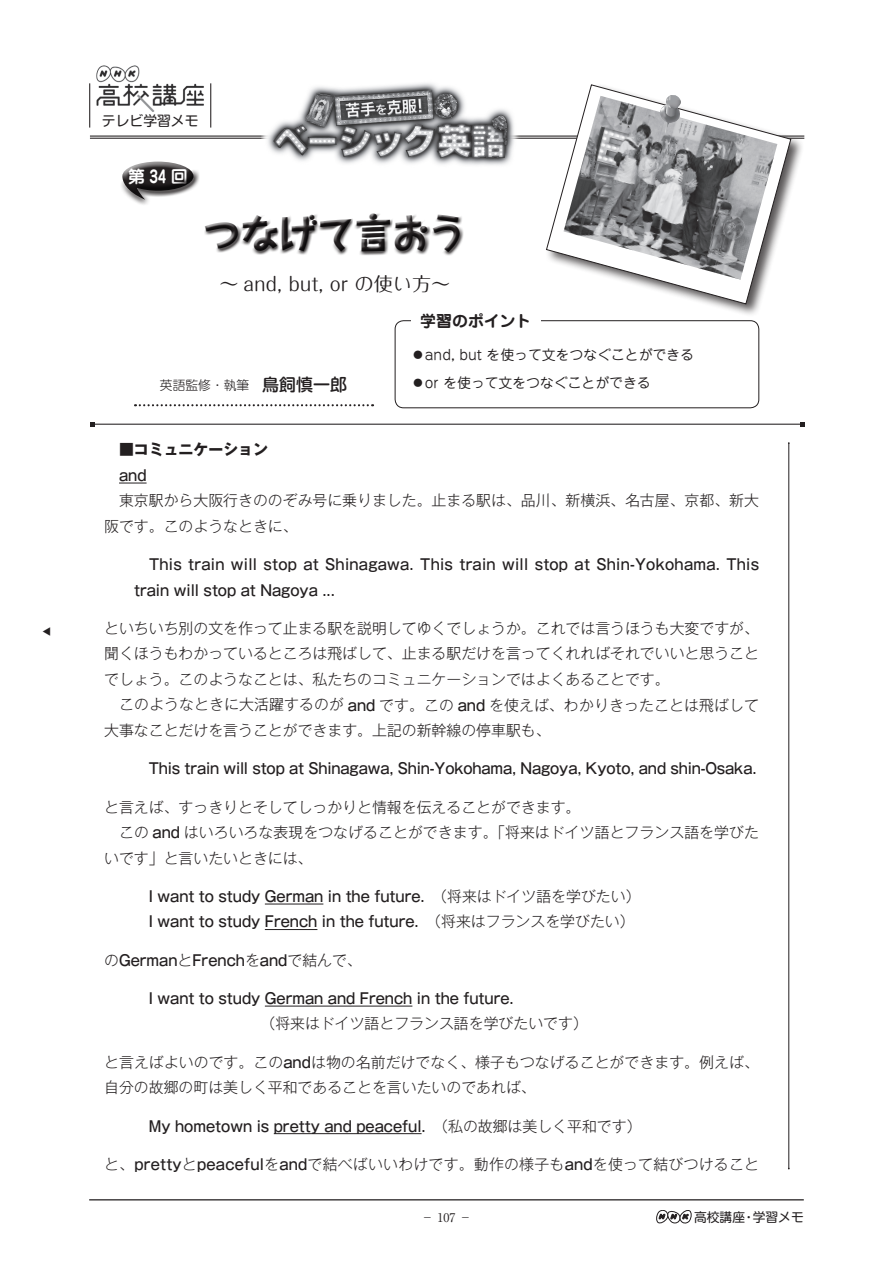
<style>
.page{position:relative;width:893px;height:1263px;background:#fff}
.page>*{position:absolute;margin:0;border:0;box-sizing:border-box;transform-origin:0 0}
.t1{font:800 39.3px "Taka Hand Std";letter-spacing:-.055em;color:#231f20}
.t2{font:19.2px "Maru Fo Pro";color:#231f20}
.t3{font:700 16.95px "Jun 501 Pro";color:#fff}
.t4{font:700 15.9px "Jun 501 Pro";color:#231f20}
.t5{font:300 14.85px/25.5px "Gothic MB101 Pr 5";color:#231f20}
.t6{font:500 14.85px/25.5px "Gothic MB101 Pr 5";color:#231f20;scale:.9 1}
.t7{font:500 14.85px/25.5px "Gothic MB101 Pr 5";letter-spacing:.02em;color:#231f20;scale:.9 1}
.t8{font:700 14.85px "Gothic MB101 Pro";color:#231f20}
.t9{font:13.8px/28.7px "Jun 201 Pro";color:#231f20}
.t10{font:13.8px "Shin M Go Pro";color:#231f20}
.t11{font:300 12.75px "Shin M Go Pro";color:#231f20}
.t12{font:12.75px "Shin M Go Pro";color:#231f20}
.t13{font:12px "Ryumin Pr 5";color:#231f20}
.t14{font:500 9px "Koz Min Pro";color:#231f20}
.s1{font-weight:500;font-size:16.95px}
.s2{font-family:"Koz Min Pro"}
.s3{font-weight:500}
.s4{font-weight:300}
</style>
<div class="page">
<hr style="left:89px;top:1199px;width:715px;height:1px;background:#231f20">
<svg style="left:656px;top:1210px;width:35px;height:13px"></svg>
<hr style="left:90px;top:136px;width:714px;height:1px;background:#231f20">
<hr style="left:90px;top:138px;width:714px;height:1px;background:#231f20">
<hr style="left:92px;top:424px;width:710px;height:1px;background:#231f20">
<svg style="left:90px;top:422px;width:4px;height:4px"></svg>
<svg style="left:800px;top:422px;width:4px;height:4px"></svg>
<hr style="left:210px;top:83px;width:1px;height:45px;background:#231f20">
<hr style="left:89px;top:83px;width:1px;height:45px;background:#231f20">
<img style="left:96px;top:65px;width:108px;height:47px">
<img style="left:262px;top:83px;width:259px;height:82px">
<div style="left:116px;top:155px;width:82px;height:32px;background:#fff;opacity:.75"></div>
<div style="left:119px;top:169px;width:81px;height:37px;background:#231f20;opacity:.75"></div>
<svg style="left:135px;top:404px;width:238px;height:2px"></svg>
<svg style="left:119px;top:483px;width:28px;height:1px"></svg>
<hr style="left:265px;top:904px;width:58px;height:1px;background:#231f20">
<hr style="left:265px;top:929px;width:52px;height:1px;background:#231f20">
<hr style="left:265px;top:1006px;width:147px;height:1px;background:#231f20">
<hr style="left:274px;top:1133px;width:148px;height:1px;background:#231f20">
<div style="left:544px;top:82px;width:260px;height:235px;background:#231f20;opacity:.75"></div>
<svg style="left:546px;top:85px;width:245px;height:219px"></svg>
<img style="left:563px;top:96px;width:214px;height:184px">
<img style="left:658px;top:95px;width:24px;height:39px">
<div style="left:203px;top:212px;width:261px;height:44px;background:#231f20;opacity:.75"></div>
<div style="left:395px;top:320px;width:364px;height:88px;border:1px solid #231f20;border-radius:9px"></div>
<div style="left:411px;top:311px;width:130px;height:19px;background:#fff"></div>
<hr style="left:788px;top:443px;width:1px;height:725px;background:#231f20">
<p class="t14" style="left:53px;top:627px;width:10px;rotate:90deg">▼</p>
<p class="t10" style="left:102px;top:110px;width:98px">テレビ学習メモ</p>
<p class="t3" style="left:128px;top:163px;width:61px">第34回</p>
<h1 class="t1" style="left:203px;top:205px;width:266px">つなげて言おう</h1>
<p class="t2" style="left:219px;top:269px;width:232px">〜 and, but, or の使い方〜</p>
<p class="t4" style="left:420px;top:308px;width:113px">学習のポイント</p>
<p class="t11" style="left:160px;top:375px;width:189px">英語監修・執筆　<span class="s1">鳥飼慎一郎</span></p>
<p class="t9" style="left:411px;top:339px;width:284px">◦and, but を使って文をつなぐことができる<span class="s2">◦</span>or を使って文をつなぐことができる</p>
<p class="t8" style="left:119px;top:437px;width:165px">■コミュニケーション　</p>
<p class="t6" style="left:119px;top:461px;width:32px">and</p>
<p class="t5" style="left:104px;top:487px;width:656px;text-indent:15px">東京駅から大阪行きののぞみ号に乗りました。止まる駅は、品川、新横浜、名古屋、京都、新大阪です。このようなときに、</p>
<p class="t7" style="left:134px;top:551px;width:696px;text-indent:15px">This train will stop at Shinagawa. This train will stop at Shin-Yokohama. This train will stop at Nagoya ...</p>
<p class="t5" style="left:104px;top:614px;width:656px;text-align:justify">といちいち別の文を作って止まる駅を説明してゆくでしょうか。これでは言うほうも大変ですが、聞くほうもわかっているところは飛ばして、止まる駅だけを言ってくれればそれでいいと思うことでしょう。このようなことは、私たちのコミュニケーションではよくあることです。</p>
<p class="t5" style="left:104px;top:691px;width:656px;text-indent:15px">このようなときに大活躍するのが <span class="s3">and</span> です。この <span class="s3">and</span> を使えば、わかりきったことは飛ばして大事なことだけを言うことができます。上記の新幹線の停車駅も、</p>
<p class="t6" style="left:149px;top:755px;width:677px">This train will stop at Shinagawa, Shin-Yokohama, Nagoya, Kyoto, and shin-Osaka.</p>
<p class="t5" style="left:104px;top:793px;width:478px">と言えば、すっきりとそしてしっかりと情報を伝えることができます。</p>
<p class="t5" style="left:119px;top:818px;width:641px">この <span class="s3">and</span> はいろいろな表現をつなげることができます。「将来はドイツ語とフランス語を学びた</p>
<p class="t5" style="left:104px;top:844px;width:210px">いです」と言いたいときには、</p>
<p class="t6" style="left:149px;top:882px;width:548px">I want to study German in the future. <span class="s4">（将来はドイツ語を学びたい）<br></span>I want to study French in the future. <span class="s4">（将来はフランスを学びたい）</span></p>
<p class="t6" style="left:104px;top:946px;width:288px"><span class="s4">の</span>German<span class="s4">と</span>French<span class="s4">を</span>and<span class="s4">で結んで、</span></p>
<p class="t6" style="left:149px;top:984px;width:407px">I want to study German and French in the future.</p>
<p class="t5" style="left:260px;top:1010px;width:329px">（将来はドイツ語とフランス語を学びたいです）</p>
<p class="t5" style="left:104px;top:1048px;width:656px">と言えばよいのです。この<span class="s3">and</span>は物の名前だけでなく、様子もつなげることができます。例えば、自分の故郷の町は美しく平和であることを言いたいのであれば、</p>
<p class="t6" style="left:149px;top:1112px;width:549px">My hometown is pretty and peaceful. <span class="s4">（私の故郷は美しく平和です）</span></p>
<p class="t5" style="left:104px;top:1150px;width:656px">と、<span class="s3">pretty</span>と<span class="s3">peaceful</span>を<span class="s3">and</span>で結べばいいわけです。動作の様子も<span class="s3">and</span>を使って結びつけること</p>
<p class="t13" style="left:421px;top:1208px;width:51px">− 107 −</p>
<p class="t12" style="left:694px;top:1206px;width:111px">高校講座・学習メモ</p>
</div>
